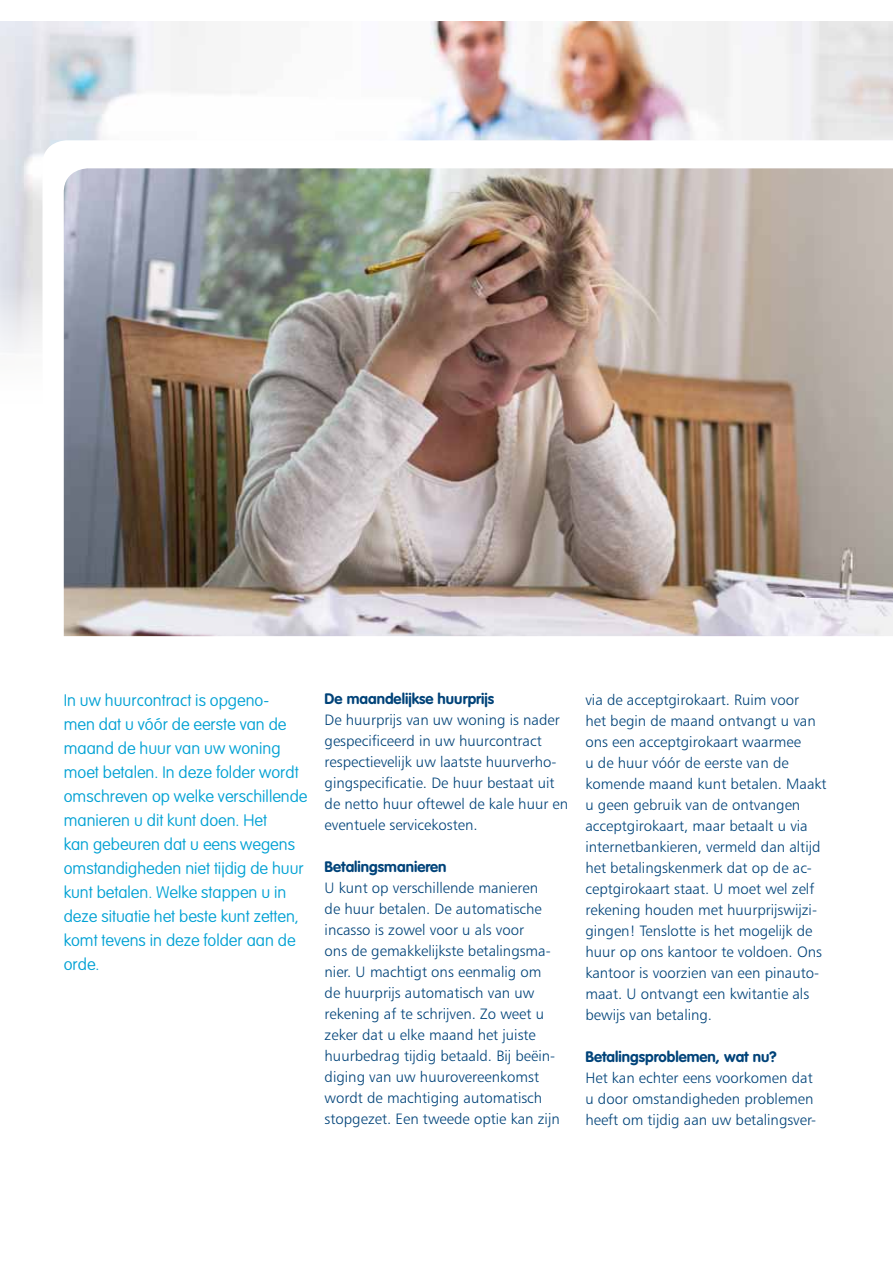
<style>
.page{position:relative;width:893px;height:1263px;background:#fff}
.page>*{position:absolute;margin:0;border:0;box-sizing:border-box;transform-origin:0 0}
.t1{font:100 16.5px/24px "VAG Rounded";color:#00a1d4}
.t2{font:15px/21px "Humanist 777 BT Light B";color:#004379}
.t3{font:700 15px "VAG Rounded";color:#004379}
</style>
<div class="page">
<img style="left:0;top:21px;width:893px;height:331px">
<svg style="left:43px;top:140px;width:850px;height:497px"></svg>
<img style="left:64px;top:168px;width:829px;height:468px">
<p class="t1" style="left:64px;top:688px;width:245px">In uw huurcontract is opgeno-<br>men dat u vóór de eerste van de maand de huur van uw woning moet betalen. In deze folder wordt omschreven op welke verschillende manieren u dit kunt doen. Het<br>kan gebeuren dat u eens wegens omstandigheden niet tijdig de huur kunt betalen. Welke stappen u in deze situatie het beste kunt zetten, komt tevens in deze folder aan de orde.</p>
<p class="t3" style="left:325px;top:690px;width:171px">De maandelijkse huurprijs</p>
<p class="t2" style="left:325px;top:709px;width:245px">De huurprijs van uw woning is nader gespecificeerd in uw huurcontract respectievelijk uw laatste huurverho&shy;gingspecificatie. De huur bestaat uit de netto huur oftewel de kale huur en eventuele servicekosten.</p>
<p class="t3" style="left:325px;top:858px;width:123px">Betalingsmanieren</p>
<p class="t2" style="left:325px;top:877px;width:237px">U kunt op verschillende manieren<br>de huur betalen. De automatische incasso is zowel voor u als voor<br>ons de gemakkelijkste betalingsma&shy;nier. U machtigt ons eenmalig om de huurprijs automatisch van uw rekening af te schrijven. Zo weet u zeker dat u elke maand het juiste huurbedrag tijdig betaald. Bij beëin&shy;diging van uw huurovereenkomst wordt de machtiging automatisch stopgezet. Een tweede optie kan zijn</p>
<p class="t2" style="left:585px;top:689px;width:243px">via de acceptgirokaart. Ruim voor<br>het begin de maand ontvangt u van ons een acceptgirokaart waarmee<br>u de huur vóór de eerste van de komende maand kunt betalen. Maakt u geen gebruik van de ontvangen acceptgirokaart, maar betaalt u via internetbankieren, vermeld dan altijd het betalingskenmerk dat op de ac&shy;ceptgirokaart staat. U moet wel zelf rekening houden met huurprijswijzi&shy;gingen! Tenslotte is het mogelijk de huur op ons kantoor te voldoen. Ons kantoor is voorzien van een pinauto&shy;maat. U ontvangt een kwitantie als bewijs van betaling.</p>
<p class="t3" style="left:585px;top:1047px;width:193px">Betalingsproblemen, wat nu?</p>
<p class="t2" style="left:585px;top:1067px;width:232px">Het kan echter eens voorkomen dat u door omstandigheden problemen heeft om tijdig aan uw betalingsver-</p>
</div>
